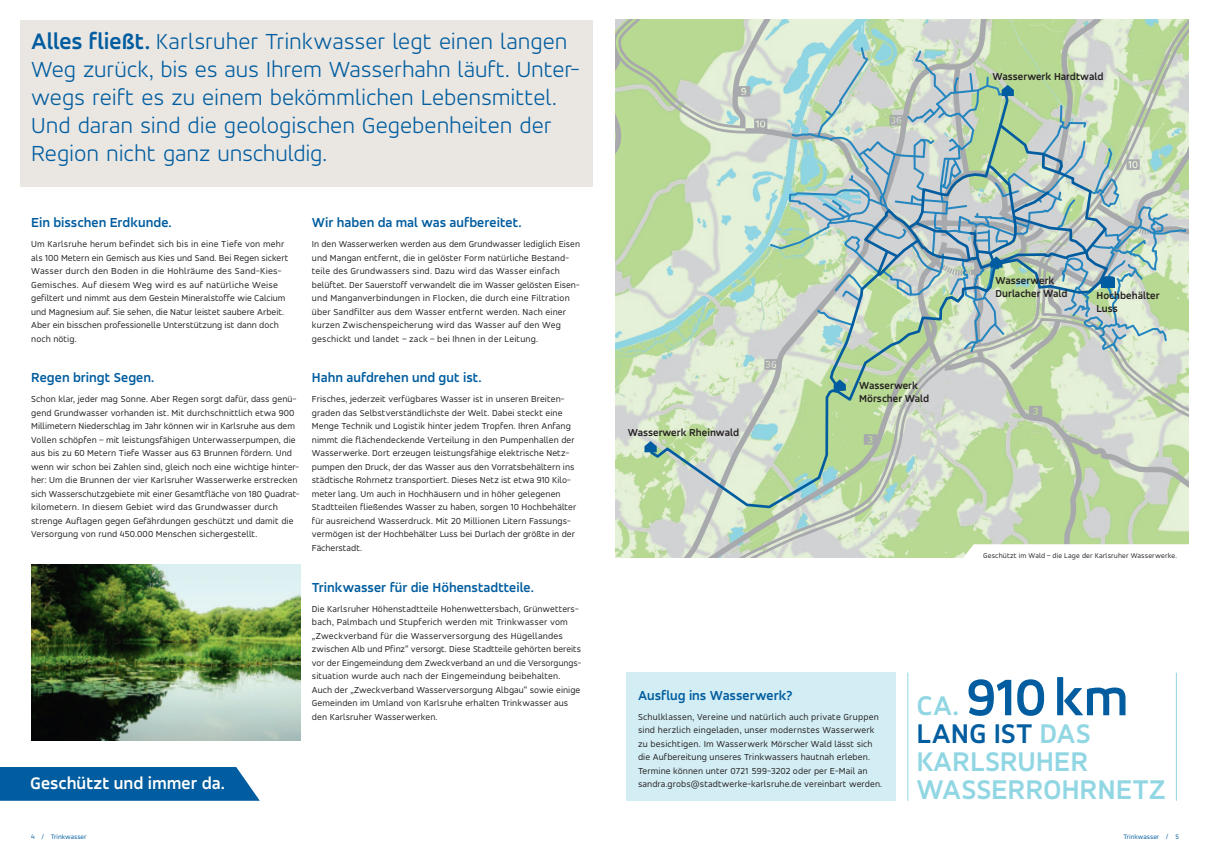
<style>
.page{position:relative;width:1208px;height:859px;background:#fff}
.page>*{position:absolute;margin:0;border:0;box-sizing:border-box;transform-origin:0 0}
._01_copy{font:700 55px "Accord Alternate";letter-spacing:-.005em;color:#015d9f}
._01_copy-2{font:700 29px/28px "Accord Alternate";letter-spacing:-.005em;color:#91d6e3}
._07_Headline_40_42{font:300 24px/28px "Accord Alternate";color:#015d9f}
._01_copy-3{font:700 18px "Accord";color:#fff}
._01_copy-4{font:700 14px "Accord";color:#015d9f}
.copy{font:700 14px "Accord";color:#015d9f}
.t1{font:700 10.8px/13px "Accord";color:#231f20}
._01_copy-5{font:9.5px/13.5px "Accord";letter-spacing:.01em;color:#231f20}
.copy-2{font:9.5px/13.5px "Accord";letter-spacing:.01em;color:#231f20}
.t2{font:7.5px "Accord";letter-spacing:.02em;color:#231f20}
.t3{font:7px "Accord";color:#015d9f}
.s1{font-weight:700}
.s2{font-size:29px;color:#91d6e3}
.s3{color:#015d9f}
</style>
<div class="page">
<svg style="left:0;top:767px;width:260px;height:34px;background:#0d65a3"></svg>
<div style="left:20px;top:20px;width:572px;height:166px;background:#eae7e3"></div>
<hr style="left:907px;top:672px;width:1px;height:129px;background:#91d6e3">
<hr style="left:1176px;top:673px;width:1px;height:128px;background:#91d6e3">
<img style="left:31px;top:564px;width:269px;height:176px">
<div style="left:626px;top:672px;width:270px;height:129px;background:#d2edf3"></div>
<svg style="left:615px;top:20px;width:574px;height:538px;background:#c0d5bb"></svg>
<p class="_07_Headline_40_42" style="left:31px;top:27px;width:548px"><span class="s1">Alles fließt.</span> Karlsruher Trinkwasser legt einen langen Weg zurück, bis es aus Ihrem Wasserhahn läuft. Unter&shy;wegs reift es zu einem bekömmlichen Lebensmittel.<br>Und daran sind die geologischen Gegebenheiten der Region nicht ganz unschuldig.</p>
<p class="_01_copy-4" style="left:31px;top:214px;width:142px">Ein bisschen Erdkunde.</p>
<p class="_01_copy-5" style="left:31px;top:237px;width:259px">Um Karlsruhe herum befindet sich bis in eine Tiefe von mehr als 100 Metern ein Gemisch aus Kies und Sand. Bei Regen sickert Wasser durch den Boden in die Hohlräume des Sand-Kies-Gemisches. Auf diesem Weg wird es auf natürliche Weise gefiltert und nimmt aus dem Gestein Mineralstoffe wie Calcium und Magnesium auf. Sie sehen, die Natur leistet saubere Arbeit.<br>Aber ein bisschen professionelle Unterstützung ist dann doch noch nötig.</p>
<p class="_01_copy-4" style="left:31px;top:369px;width:125px">Regen bringt Segen.</p>
<p class="_01_copy-5" style="left:31px;top:392px;width:269px">Schon klar, jeder mag Sonne. Aber Regen sorgt dafür, dass genü&shy;gend Grundwasser vorhanden ist. Mit durchschnittlich etwa 900<br>Millimetern Niederschlag im Jahr können wir in Karlsruhe aus dem Vollen schöpfen – mit leistungsfähigen Unterwasserpumpen, die aus bis zu 60 Metern Tiefe Wasser aus 63 Brunnen fördern. Und wenn wir schon bei Zahlen sind, gleich noch eine wichtige hinter&shy;her: Um die Brunnen der vier Karlsruher Wasserwerke erstrecken sich Wasserschutzgebiete mit einer Gesamtfläche von 180 Quadrat&shy;kilometern. In diesem Gebiet wird das Grundwasser durch strenge Auflagen gegen Gefährdungen geschützt und damit die Versorgung von rund 450.000 Menschen sichergestellt.</p>
<p class="_01_copy-4" style="left:312px;top:214px;width:211px">Wir haben da mal was aufbereitet.</p>
<p class="_01_copy-5" style="left:312px;top:237px;width:269px">In den Wasserwerken werden aus dem Grundwasser lediglich Eisen und Mangan entfernt, die in gelöster Form natürliche Bestand&shy;teile des Grundwassers sind. Dazu wird das Wasser einfach belüftet. Der Sauerstoff verwandelt die im Wasser gelösten Eisen&shy;und Manganverbindungen in Flocken, die durch eine Filtration über Sandfilter aus dem Wasser entfernt werden. Nach einer kurzen Zwischenspeicherung wird das Wasser auf den Weg geschickt und landet – zack – bei Ihnen in der Leitung.</p>
<p class="copy" style="left:312px;top:369px;width:171px">Hahn aufdrehen und gut ist.</p>
<p class="copy-2" style="left:312px;top:392px;width:266px">Frisches, jederzeit verfügbares Wasser ist in unseren Breiten&shy;graden das Selbstverständlichste der Welt. Dabei steckt eine Menge Technik und Logistik hinter jedem Tropfen. Ihren Anfang nimmt die flächendeckende Verteilung in den Pumpenhallen der Wasserwerke. Dort erzeugen leistungsfähige elektrische Netz&shy;pumpen den Druck, der das Wasser aus den Vorratsbehältern ins städtische Rohrnetz transportiert. Dieses Netz ist etwa 910 Kilo&shy;meter lang. Um auch in Hochhäusern und in höher gelegenen Stadtteilen fließendes Wasser zu haben, sorgen 10 Hochbehälter für ausreichend Wasserdruck. Mit 20 Millionen Litern Fassungs&shy;vermögen ist der Hochbehälter Luss bei Durlach der größte in der Fächerstadt.</p>
<p class="copy" style="left:312px;top:578px;width:223px">Trinkwasser für die Höhenstadtteile.</p>
<p class="copy-2" style="left:312px;top:602px;width:271px">Die Karlsruher Höhenstadtteile Hohenwettersbach, Grünwetters&shy;bach, Palmbach und Stupferich werden mit Trinkwasser vom „Zweckverband für die Wasserversorgung des Hügellandes zwischen Alb und Pfinz“ versorgt. Diese Stadtteile gehörten bereits vor der Eingemeindung dem Zweckverband an und die Versorgungs&shy;situation wurde auch nach der Eingemeindung beibehalten.</p>
<p class="copy-2" style="left:312px;top:683px;width:270px">Auch der „Zweckverband Wasserversorgung Albgau“ sowie einige<br>Gemeinden im Umland von Karlsruhe erhalten Trinkwasser aus den Karlsruher Wasserwerken.</p>
<p class="_01_copy-3" style="left:30px;top:772px;width:196px">Geschützt und immer da.</p>
<p class="t1" style="left:992px;top:70px;width:112px">Wasserwerk Hardtwald</p>
<p class="t1" style="left:628px;top:425px;width:113px">Wasserwerk Rheinwald</p>
<p class="t1" style="left:859px;top:379px;width:72px">Wasserwerk<br>Mörscher Wald</p>
<p class="t1" style="left:995px;top:273px;width:73px">Wasserwerk<br>Durlacher Wald</p>
<p class="t1" style="left:1096px;top:289px;width:65px">Hochbehälter<br>Luss</p>
<p class="t2" style="left:983px;top:551px;width:195px">Geschützt im Wald – die Lage der Karlsruher Wasserwerke.</p>
<p class="_01_copy-4" style="left:638px;top:686px;width:156px">Ausflug ins Wasserwerk?</p>
<p class="copy-2" style="left:638px;top:710px;width:246px">Schulklassen, Vereine und natürlich auch private Gruppen sind herzlich eingeladen, unser modernstes Wasserwerk zu besichtigen. Im Wasserwerk Mörscher Wald lässt sich die Aufbereitung unseres Trinkwassers hautnah erleben.<br>Termine können unter 0721 599-3202 oder per E-Mail an sandra.grobs@stadtwerke-karlsruhe.de vereinbart werden.</p>
<p class="_01_copy" style="left:916px;top:664px;width:213px"><span class="s2">CA.</span> 910km</p>
<p class="_01_copy-2" style="left:916px;top:719px;width:250px"><span class="s3">LANG IST</span> DAS<br>KARLSRUHER<br>WASSERROHRNETZ</p>
<p class="t3" style="left:31px;top:832px;width:57px">4 / Trinkwasser</p>
<p class="t3" style="left:1123px;top:832px;width:57px">Trinkwasser / 5</p>
</div>
